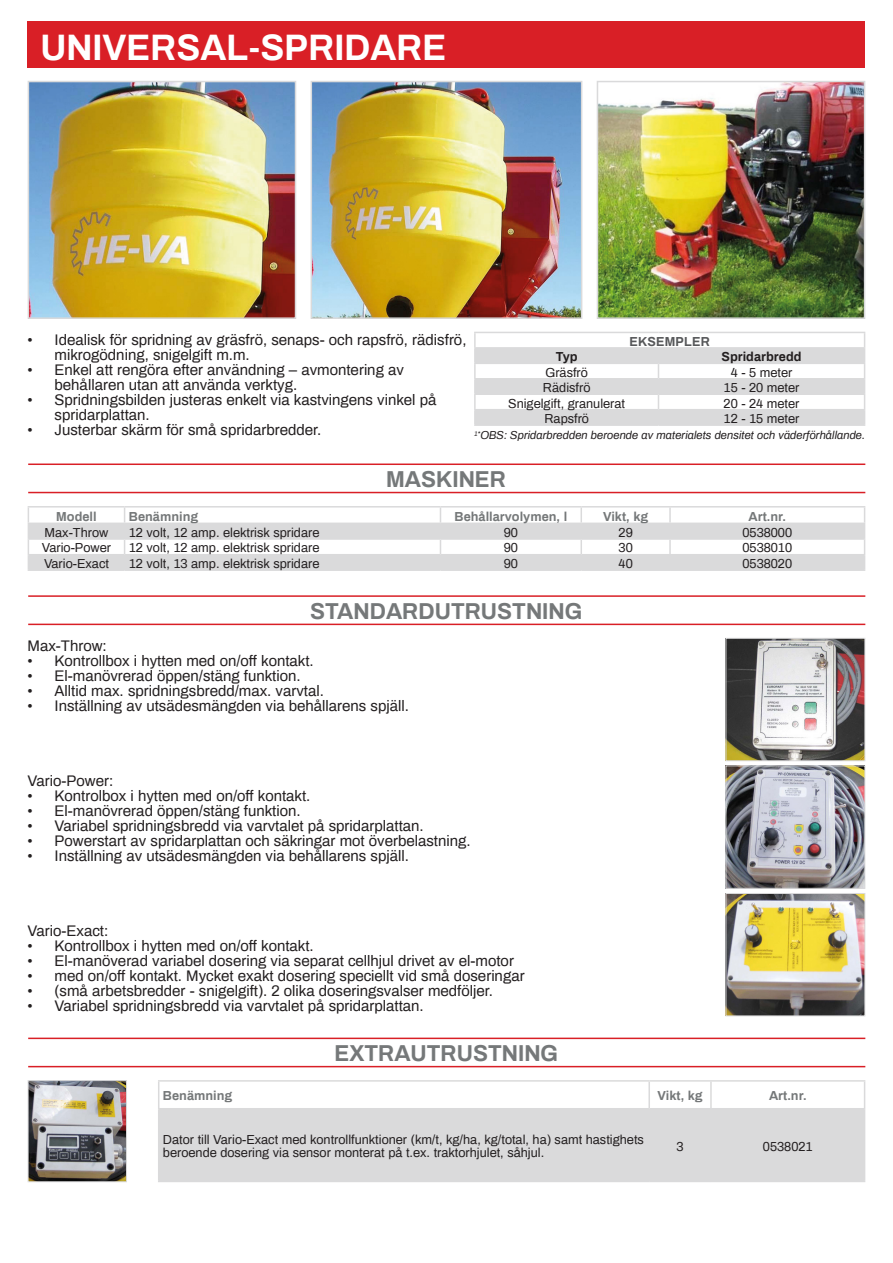
<style>
.page{position:relative;width:893px;height:1263px;background:#fff}
.page>*{position:absolute;margin:0;border:0;box-sizing:border-box;transform-origin:0 0}
.Overskrift_DK{font:700 36px "Archivo";color:#fff}
.Underoverskrift_DK{font:700 22.5px "Archivo";color:#757879}
.t1{font:15px/15px "Archivo";color:#231f20}
.t2{font:12.75px/12.8px "Archivo";color:#231f20}
.t3{font:700 12.75px "Archivo";color:#757879}
.t4{font:700 12.75px "Archivo";color:#231f20}
.t5{font:700 12.75px "Archivo";letter-spacing:.01em;color:#57585a}
.t6{font:italic 11.25px "Archivo";color:#231f20}
</style>
<div class="page">
<img style="left:31px;top:84px;width:262px;height:232px">
<div style="left:28px;top:81px;width:268px;height:238px;border:2px solid #dadadb"></div>
<img style="left:600px;top:84px;width:262px;height:232px">
<div style="left:597px;top:81px;width:268px;height:238px;border:2px solid #dadadb"></div>
<div style="left:28px;top:21px;width:837px;height:47px;background:#d91f26"></div>
<hr style="left:28px;top:463px;width:837px;height:2px;background:#d91f26">
<hr style="left:28px;top:492px;width:837px;height:1px;background:#d91f26">
<img style="left:314px;top:84px;width:265px;height:232px">
<div style="left:311px;top:81px;width:271px;height:238px;border:2px solid #dadadb"></div>
<hr style="left:28px;top:506px;width:97px;height:1px;background:#dadadb">
<hr style="left:125px;top:506px;width:315px;height:1px;background:#dadadb">
<hr style="left:440px;top:506px;width:141px;height:1px;background:#dadadb">
<hr style="left:581px;top:506px;width:89px;height:1px;background:#dadadb">
<hr style="left:670px;top:506px;width:195px;height:1px;background:#dadadb">
<svg style="left:28px;top:507px;width:837px;height:62px"></svg>
<hr style="left:28px;top:569px;width:97px;height:2px;background:#dadadb">
<hr style="left:125px;top:569px;width:315px;height:2px;background:#dadadb">
<hr style="left:440px;top:569px;width:141px;height:2px;background:#dadadb">
<hr style="left:581px;top:569px;width:89px;height:2px;background:#dadadb">
<hr style="left:670px;top:569px;width:195px;height:2px;background:#dadadb">
<hr style="left:28px;top:595px;width:837px;height:2px;background:#d91f26">
<hr style="left:28px;top:624px;width:837px;height:1px;background:#d91f26">
<img style="left:727px;top:640px;width:136px;height:119px">
<div style="left:725px;top:638px;width:140px;height:123px;border:1px solid #dadadb"></div>
<img style="left:727px;top:895px;width:136px;height:119px">
<div style="left:725px;top:893px;width:140px;height:123px;border:1px solid #dadadb"></div>
<img style="left:727px;top:767px;width:136px;height:120px">
<div style="left:725px;top:765px;width:140px;height:124px;border:1px solid #dadadb"></div>
<hr style="left:28px;top:1037px;width:837px;height:2px;background:#d91f26">
<hr style="left:28px;top:1066px;width:837px;height:1px;background:#d91f26">
<div style="left:159px;top:1109px;width:705px;height:72px;background:#dadadb"></div>
<hr style="left:158px;top:1080px;width:491px;height:2px;background:#dadadb">
<svg style="left:158px;top:1082px;width:1px;height:26px"></svg>
<hr style="left:649px;top:1080px;width:62px;height:2px;background:#dadadb">
<hr style="left:711px;top:1080px;width:154px;height:2px;background:#dadadb">
<hr style="left:710px;top:1082px;width:2px;height:26px;background:#dadadb">
<svg style="left:864px;top:1082px;width:1px;height:26px"></svg>
<hr style="left:649px;top:1108px;width:62px;height:1px;background:#dadadb">
<hr style="left:711px;top:1108px;width:154px;height:1px;background:#dadadb">
<hr style="left:864px;top:1109px;width:1px;height:72px;background:#dadadb">
<hr style="left:649px;top:1181px;width:62px;height:1px;background:#dadadb">
<hr style="left:711px;top:1181px;width:154px;height:1px;background:#dadadb">
<hr style="left:158px;top:1108px;width:491px;height:1px;background:#dadadb">
<hr style="left:158px;top:1109px;width:1px;height:72px;background:#dadadb">
<hr style="left:710px;top:1109px;width:2px;height:72px;background:#dadadb">
<hr style="left:158px;top:1181px;width:491px;height:1px;background:#dadadb">
<hr style="left:648px;top:1082px;width:2px;height:26px;background:#dadadb">
<hr style="left:648px;top:1109px;width:2px;height:72px;background:#dadadb">
<hr style="left:474px;top:332px;width:184px;height:1px;background:#dadadb">
<hr style="left:658px;top:332px;width:207px;height:1px;background:#dadadb">
<svg style="left:474px;top:333px;width:391px;height:91px"></svg>
<hr style="left:474px;top:424px;width:184px;height:2px;background:#dadadb">
<hr style="left:658px;top:424px;width:207px;height:2px;background:#dadadb">
<img style="left:30px;top:1082px;width:95px;height:98px">
<div style="left:28px;top:1080px;width:99px;height:102px;border:1px solid #dadadb"></div>
<p class="Overskrift_DK" style="left:40px;top:22px;width:408px">UNIVERSAL-SPRIDARE</p>
<p class="t1" style="left:55px;top:331px;width:413px;text-indent:-27px">• Idealisk för spridning av gräsfrö, senaps- och rapsfrö, rädisfrö, mikrogödning, snigelgift m.m.</p>
<p class="t1" style="left:55px;top:361px;width:351px;text-indent:-27px">• Enkel att rengöra efter användning – avmontering av behållaren utan att använda verktyg.</p>
<p class="t1" style="left:55px;top:391px;width:383px;text-indent:-27px">• Spridningsbilden justeras enkelt via kastvingens vinkel på spridarplattan.</p>
<p class="t1" style="left:28px;top:421px;width:295px">• Justerbar skärm för små spridarbredder.</p>
<p class="Underoverskrift_DK" style="left:386px;top:463px;width:121px">MASKINER</p>
<p class="t3" style="left:56px;top:507px;width:42px">Modell</p>
<p class="t3" style="left:129px;top:507px;width:71px">Benämning</p>
<p class="t3" style="left:455px;top:507px;width:114px">Behållarvolymen, l</p>
<p class="t3" style="left:603px;top:507px;width:47px">Vikt, kg</p>
<p class="t3" style="left:748px;top:507px;width:39px">Art.nr.</p>
<p class="t2" style="left:45px;top:525px;width:65px">Max-Throw</p>
<p class="t2" style="left:129px;top:525px;width:192px">12 volt, 12 amp. elektrisk spridare</p>
<p class="t2" style="left:504px;top:525px;width:16px">90</p>
<p class="t2" style="left:619px;top:525px;width:16px">29</p>
<p class="t2" style="left:742px;top:525px;width:51px">0538000</p>
<p class="t2" style="left:42px;top:541px;width:71px">Vario-Power</p>
<p class="t2" style="left:129px;top:541px;width:192px">12 volt, 12 amp. elektrisk spridare</p>
<p class="t2" style="left:504px;top:541px;width:16px">90</p>
<p class="t2" style="left:619px;top:541px;width:16px">30</p>
<p class="t2" style="left:742px;top:541px;width:51px">0538010</p>
<p class="t2" style="left:44px;top:556px;width:66px">Vario-Exact</p>
<p class="t2" style="left:129px;top:556px;width:192px">12 volt, 13 amp. elektrisk spridare</p>
<p class="t2" style="left:504px;top:556px;width:16px">90</p>
<p class="t2" style="left:619px;top:556px;width:16px">40</p>
<p class="t2" style="left:742px;top:556px;width:51px">0538020</p>
<p class="Underoverskrift_DK" style="left:310px;top:595px;width:274px">STANDARDUTRUSTNING</p>
<p class="t1" style="left:28px;top:637px;width:81px">Max-Throw:</p>
<p class="t1" style="left:28px;top:652px;width:288px">• Kontrollbox i hytten med on/off kontakt.</p>
<p class="t1" style="left:28px;top:667px;width:274px">• El-manövrerad öppen/stäng funktion.</p>
<p class="t1" style="left:28px;top:682px;width:298px">• Alltid max. spridningsbredd/max. varvtal.</p>
<p class="t1" style="left:28px;top:697px;width:383px">• Inställning av utsädesmängden via behållarens spjäll.</p>
<p class="t5" style="left:630px;top:332px;width:82px">EKSEMPLER</p>
<p class="t4" style="left:556px;top:347px;width:23px">Typ</p>
<p class="t4" style="left:721px;top:347px;width:82px">Spridarbredd</p>
<p class="t2" style="left:545px;top:365px;width:44px">Gräsfrö</p>
<p class="t2" style="left:731px;top:365px;width:63px">4 - 5 meter</p>
<p class="t2" style="left:543px;top:380px;width:49px">Rädisfrö</p>
<p class="t2" style="left:724px;top:380px;width:77px">15 - 20 meter</p>
<p class="t2" style="left:508px;top:396px;width:118px">Snigelgift, granulerat</p>
<p class="t2" style="left:724px;top:396px;width:77px">20 - 24 meter</p>
<p class="t2" style="left:544px;top:411px;width:46px">Rapsfrö</p>
<p class="t2" style="left:724px;top:411px;width:77px">12 - 15 meter</p>
<p class="t6" style="left:474px;top:427px;width:393px"><sup>1*</sup>OBS: Spridarbredden beroende av materialets densitet och väderförhållande.</p>
<p class="t1" style="left:28px;top:772px;width:87px">Vario-Power:</p>
<p class="t1" style="left:28px;top:787px;width:284px">• Kontrolbox i hytten med on/off kontakt.</p>
<p class="t1" style="left:28px;top:802px;width:274px">• El-manövrerad öppen/stäng funktion.</p>
<p class="t1" style="left:28px;top:817px;width:398px">• Variabel spridningsbredd via varvtalet på spridarplattan.</p>
<p class="t1" style="left:28px;top:832px;width:444px">• Powerstart av spridarplattan och säkringar mot överbelastning.</p>
<p class="t1" style="left:28px;top:847px;width:383px">• Inställning av utsädesmängden via behållarens spjäll.</p>
<p class="t1" style="left:28px;top:922px;width:82px">Vario-Exact:</p>
<p class="t1" style="left:28px;top:937px;width:288px">• Kontrollbox i hytten med on/off kontakt.</p>
<p class="t1" style="left:28px;top:952px;width:488px">• El-manöverad variabel dosering via separat cellhjul drivet av el-motor</p>
<p class="t1" style="left:28px;top:967px;width:498px">• med on/off kontakt. Mycket exakt dosering speciellt vid små doseringar</p>
<p class="t1" style="left:28px;top:982px;width:467px">• (små arbetsbredder - snigelgift). 2 olika doseringsvalser medföljer.</p>
<p class="t1" style="left:28px;top:997px;width:398px">• Variabel spridningsbredd via varvtalet på spridarplattan.</p>
<p class="Underoverskrift_DK" style="left:334px;top:1037px;width:225px">EXTRAUTRUSTNING</p>
<p class="t3" style="left:163px;top:1087px;width:71px">Benämning</p>
<p class="t3" style="left:657px;top:1087px;width:47px">Vikt, kg</p>
<p class="t3" style="left:769px;top:1087px;width:39px">Art.nr.</p>
<p class="t2" style="left:163px;top:1133px;width:482px">Dator till Vario-Exact med kontrollfunktioner (km/t, kg/ha, kg/total, ha) samt hastighets beroende dosering via sensor monterat på t.ex. traktorhjulet, såhjul.</p>
<p class="t2" style="left:677px;top:1139px;width:9px">3</p>
<p class="t2" style="left:763px;top:1139px;width:51px">0538021</p>
</div>
